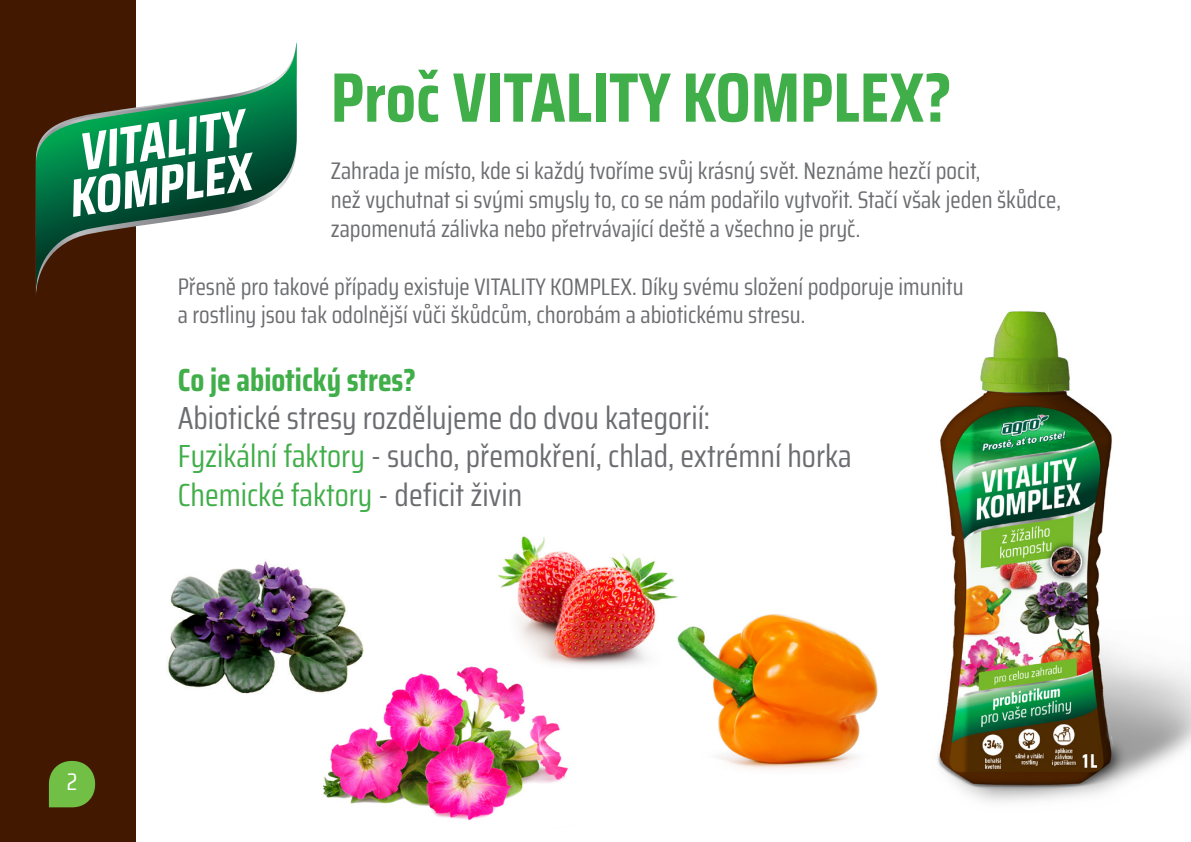
<style>
.page{position:relative;width:1191px;height:842px;background:#fff}
.page>*{position:absolute;margin:0;border:0;box-sizing:border-box;transform-origin:0 0}
.t1{font:700 70px "Saira Condensed";color:#40ae49}
.t2{font:italic 700 53.4px/44.2px "Saira Condensed";color:#fff;text-align:center}
.t3{font:32px "Saira Condensed";color:#6c6d70}
.t4{font:32px "Saira Condensed";color:#40ae49}
.t5{font:700 32px "Saira Condensed";color:#40ae49}
.t6{font:24px "Saira Condensed";color:#6c6d70}
.t7{font:24px "Saira Condensed";color:#fff}
.s1{color:#40ae49}
.s2{color:#6c6d70}
</style>
<div class="page">
<img style="left:937px;top:311px;width:254px;height:491px">
<div style="left:0;top:0;width:136px;height:842px;background:#421800"></div>
<svg style="left:49px;top:761px;width:46px;height:46px;background:#6aa73a"></svg>
<svg style="left:36px;top:42px;width:261px;height:251px"></svg>
<img style="left:498px;top:536px;width:181px;height:130px">
<img style="left:322px;top:627px;width:273px;height:194px">
<img style="left:663px;top:607px;width:215px;height:163px">
<img style="left:168px;top:561px;width:195px;height:144px">
<p class="t1" style="left:331px;top:44px;width:622px">Proč VITALITY KOMPLEX?</p>
<p class="t6" style="left:331px;top:153px;width:651px">Zahrada je místo, kde si každý tvoříme svůj krásný svět. Neznáme hezčí pocit,</p>
<p class="t6" style="left:331px;top:182px;width:732px">než vychutnat si svými smysly to, co se nám podařilo vytvořit. Stačí však jeden škůdce,</p>
<p class="t6" style="left:331px;top:211px;width:531px">zapomenutá zálivka nebo přetrvávající deště a všechno je pryč.</p>
<p class="t6" style="left:178px;top:268px;width:787px">Přesně pro takové případy existuje VITALITY KOMPLEX. Díky svému složení podporuje imunitu</p>
<p class="t6" style="left:178px;top:297px;width:629px">a rostliny jsou tak odolnější vůči škůdcům, chorobám a abiotickému stresu.</p>
<p class="t5" style="left:178px;top:355px;width:240px">Co je abiotický stres?</p>
<p class="t3" style="left:178px;top:394px;width:534px">Abiotické stresy rozdělujeme do dvou kategorií:</p>
<p class="t3" style="left:178px;top:432px;width:675px"><span class="s1">Fyzikální faktory</span> - sucho, přemokření, chlad, extrémní horka</p>
<p class="t4" style="left:178px;top:471px;width:346px">Chemické faktory <span class="s2">- deficit živin</span></p>
<h2 class="t2" style="left:57px;top:133px;width:186px;rotate:-9deg">VITALITY<br>KOMPLEX</h2>
<p class="t7" style="left:67px;top:764px;width:12px">2</p>
</div>
